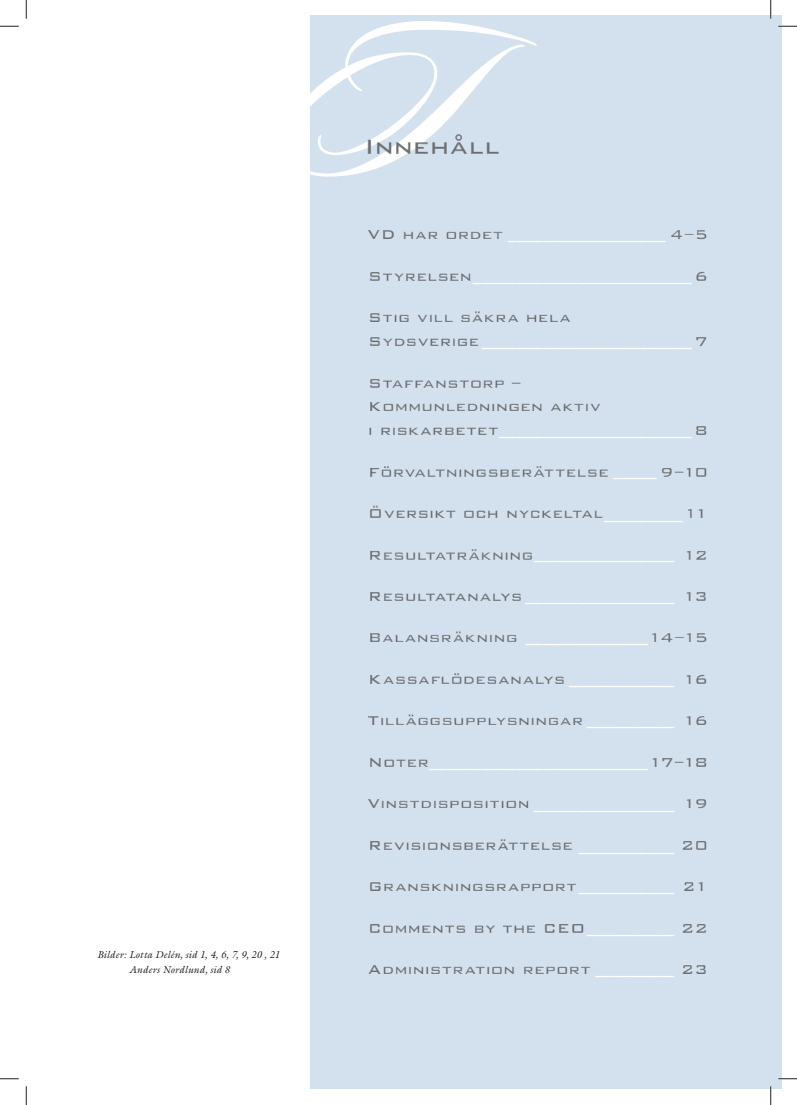
<style>
.page{position:relative;width:797px;height:1105px;background:#fff}
.page>*{position:absolute;margin:0;border:0;box-sizing:border-box;transform-origin:0 0}
.t1{font:500 27.5px "Bank Gothic BT";letter-spacing:.005em;color:#6c6e70}
.t2{font:500 17.5px/23.1px "Bank Gothic BT";letter-spacing:.01em;color:#6c6e70}
.t3{font:500 17.5px "Bank Gothic BT";letter-spacing:.015em;color:#fff}
.t4{font:500 17.5px "Bank Gothic BT";letter-spacing:-.01em;color:#6c6e70}
.t5{font:500 17.5px "Bank Gothic BT";letter-spacing:-.01em;color:#fff}
.t6{font:italic 10px/15px "Galliard";letter-spacing:.015em;color:#231f20}
.s1{color:#6c6e70}
.s2{color:#fff}
</style>
<div class="page">
<div style="left:310px;top:16px;width:471px;height:1073px;background:#d3e1ef"></div>
<svg style="left:0;top:25px;width:19px;height:2px"></svg>
<svg style="left:778px;top:25px;width:19px;height:2px"></svg>
<svg style="left:0;top:1078px;width:19px;height:1px"></svg>
<svg style="left:778px;top:1078px;width:19px;height:1px"></svg>
<svg style="left:25px;top:0;width:2px;height:19px"></svg>
<svg style="left:25px;top:1086px;width:2px;height:19px"></svg>
<svg style="left:770px;top:0;width:1px;height:19px"></svg>
<svg style="left:770px;top:1086px;width:1px;height:19px"></svg>
<p class="t6" style="left:129px;top:948px;width:152px;text-indent:-32px">Bilder: Lotta Delén, sid 1, 4, 6, 7, 9, 20 , 21<br>Anders Nordlund, sid 8</p>
<h1 class="t1" style="left:364px;top:128px;width:137px">Innehåll</h1>
<p class="t3" style="left:368px;top:222px;width:341px"><span class="s1">VD har ordet</span> __________________ <span class="s1">4–5</span></p>
<p class="t3" style="left:368px;top:263px;width:342px"><span class="s1">Styrelsen</span>_________________________ <span class="s1">6</span></p>
<p class="t2" style="left:368px;top:305px;width:342px;line-height:22.5px">Stig vill säkra hela<br>Sydsverige<span class="s2">________________________</span> 7</p>
<p class="t2" style="left:368px;top:370px;width:342px">Staffanstorp –<br>Kommunledningen aktiv<br>i riskarbetet<span class="s2">______________________</span> 8</p>
<p class="t2" style="left:368px;top:459px;width:342px">Förvaltningsberättelse <span class="s2">_____</span> 9–10</p>
<p class="t2" style="left:368px;top:500px;width:342px">Översikt och nyckeltal<span class="s2">_________</span>11</p>
<p class="t4" style="left:368px;top:543px;width:342px">Resultaträkning<span class="s2">________________</span> 12</p>
<p class="t5" style="left:368px;top:583px;width:342px"><span class="s1">Resultatanalys</span> _________________ <span class="s1">13</span></p>
<p class="t2" style="left:368px;top:625px;width:342px">Balansräkning <span class="s2">______________</span>14–15</p>
<p class="t2" style="left:368px;top:666px;width:341px">Kassaflödesanalys <span class="s2">____________</span> 16</p>
<p class="t2" style="left:368px;top:708px;width:341px">Tilläggsupplysningar <span class="s2">__________</span> 16</p>
<p class="t3" style="left:368px;top:749px;width:342px"><span class="s1">Noter</span>_________________________<span class="s1">17–18</span></p>
<p class="t2" style="left:368px;top:791px;width:341px">Vinstdisposition <span class="s2">________________</span> 19</p>
<p class="t2" style="left:368px;top:832px;width:342px">Revisionsberättelse <span class="s2">___________</span> 20</p>
<p class="t2" style="left:368px;top:874px;width:342px">Granskningsrapport<span class="s2">___________</span> 21</p>
<p class="t2" style="left:368px;top:915px;width:342px">Comments by the CEO<span class="s2">__________</span> 22</p>
<p class="t2" style="left:368px;top:957px;width:342px">Administration report <span class="s2">_________</span> 23</p>
</div>
